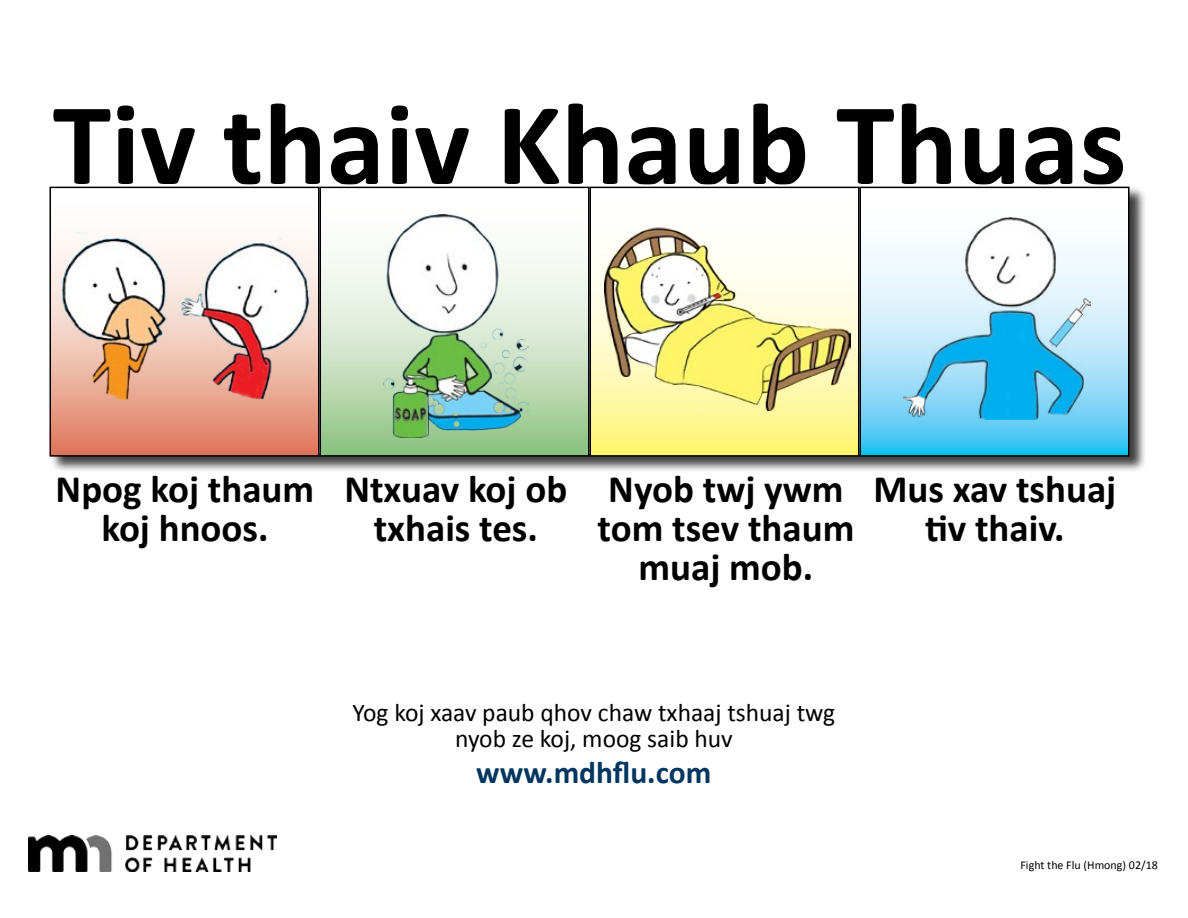
<style>
.page{position:relative;width:1188px;height:918px;background:#fff}
.page>*{position:absolute;margin:0;border:0;box-sizing:border-box;transform-origin:0 0}
.t1{font:700 118.05px "Calibri";color:#000}
.t2{font:700 39px/39px "Calibri";color:#000;text-align:center}
.t3{font:700 31.5px "Calibri";color:#003660}
.t4{font:25.5px/25.5px "Calibri";color:#000;text-align:center}
.t5{font:12px "Calibri";color:#000}
</style>
<div class="page">
<img style="left:28px;top:836px;width:248px;height:35px">
<div style="left:50px;top:186px;width:1097px;height:287px;background:#000;opacity:.75"></div>
<svg style="left:53px;top:190px;width:264px;height:264px"></svg>
<div style="left:50px;top:187px;width:270px;height:270px;border:2px solid #000"></div>
<img style="left:53px;top:232px;width:263px;height:177px">
<svg style="left:323px;top:190px;width:264px;height:264px"></svg>
<div style="left:320px;top:187px;width:270px;height:270px;border:2px solid #000"></div>
<img style="left:383px;top:215px;width:146px;height:223px">
<svg style="left:593px;top:190px;width:264px;height:264px"></svg>
<div style="left:590px;top:187px;width:270px;height:270px;border:2px solid #000"></div>
<img style="left:604px;top:225px;width:247px;height:185px">
<svg style="left:863px;top:190px;width:264px;height:264px"></svg>
<div style="left:860px;top:187px;width:270px;height:270px;border:2px solid #000"></div>
<img style="left:904px;top:217px;width:186px;height:203px">
<p class="t1" style="left:53px;top:69px;width:1075px">Tiv thaiv Khaub Thuas</p>
<p class="t2" style="left:56px;top:470px;width:260px">Npog koj thaum koj hnoos.</p>
<p class="t2" style="left:344px;top:470px;width:224px">Ntxuav koj ob txhais tes.</p>
<p class="t2" style="left:598px;top:470px;width:258px">Nyob twj ywm tom tsev thaum muaj mob.</p>
<p class="t2" style="left:873px;top:470px;width:244px">Mus xav tshuaj tiv thaiv.</p>
<p class="t4" style="left:353px;top:700px;width:484px">Yog koj xaav paub qhov chaw txhaaj tshuaj twg nyob ze koj, moog saib huv</p>
<p class="t3" style="left:476px;top:752px;width:236px">www.mdhflu.com</p>
<p class="t5" style="left:1020px;top:857px;width:139px">Fight the Flu (Hmong) 02/18</p>
</div>
